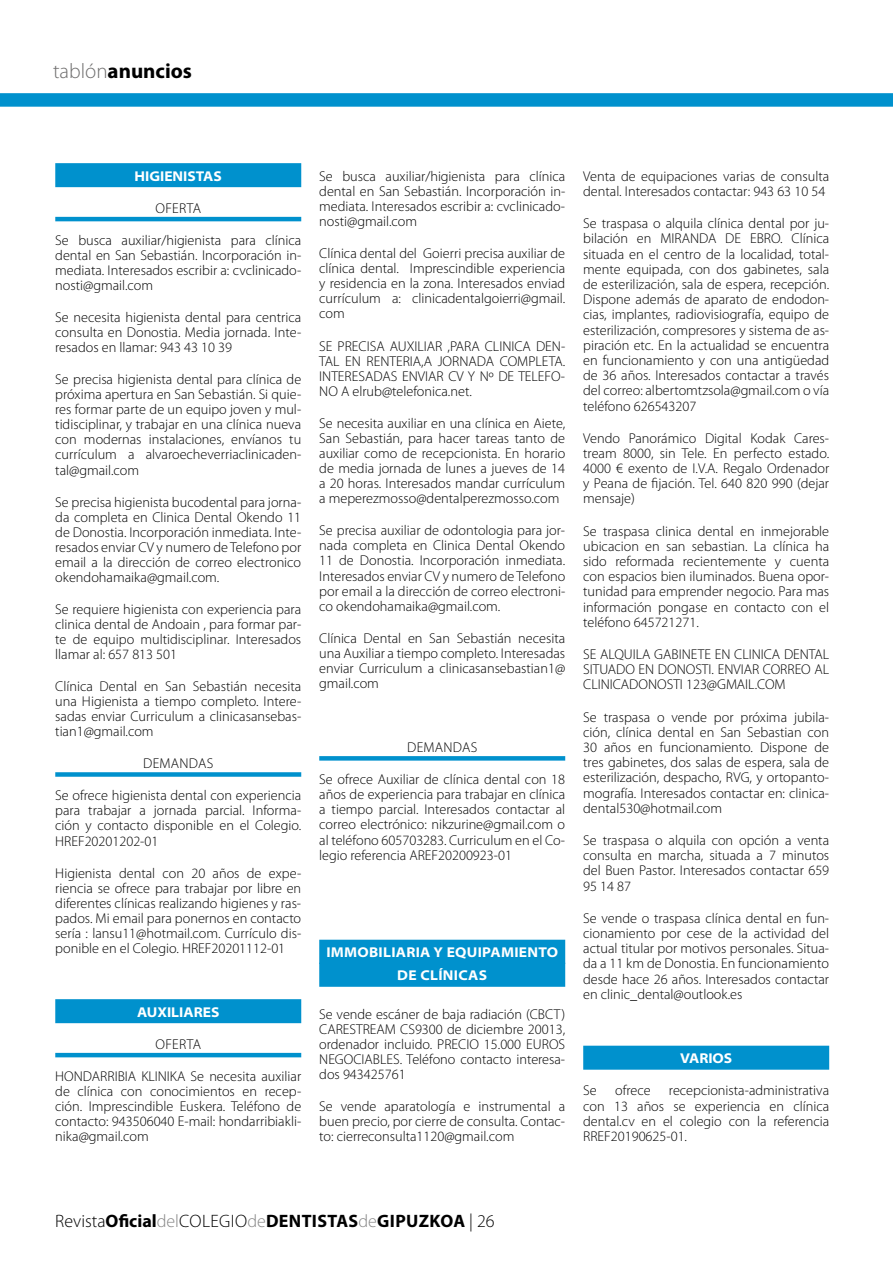
<style>
.page{position:relative;width:893px;height:1263px;background:#fff}
.page>*{position:absolute;margin:0;border:0;box-sizing:border-box;transform-origin:0 0}
.t1{font:700 21px "Myriad Pro";color:#000}
.t2{font:700 18px "Myriad Pro";letter-spacing:.02em;color:#000}
.t3{font:300 14.25px/15.1px "Myriad Pro";color:#000;text-align:justify}
.t4{font:700 semi-expanded 14.25px/23.1px "Myriad Pro";letter-spacing:.02em;color:#fff;text-align:center}
.t5{font:700 semi-expanded 14.25px "Myriad Pro";color:#fff}
.t6{font:300 14.25px "Myriad Pro";letter-spacing:.02em;color:#000}
.s1{font-weight:300;color:#706f6f}
.s2{font-weight:300}
.s3{font-weight:300;color:#878787}
</style>
<div class="page">
<div style="left:0;top:93px;width:893px;height:14px;background:#0091cd"></div>
<div style="left:55px;top:163px;width:246px;height:24px;background:#0091cd"></div>
<hr style="left:55px;top:217px;width:246px;height:4px;background:#0091cd">
<div style="left:55px;top:772px;width:246px;height:5px;background:#0091cd"></div>
<div style="left:55px;top:999px;width:246px;height:24px;background:#0091cd"></div>
<hr style="left:55px;top:1053px;width:246px;height:4px;background:#0091cd">
<div style="left:319px;top:756px;width:246px;height:5px;background:#0091cd"></div>
<div style="left:319px;top:940px;width:246px;height:24px;background:#0091cd"></div>
<div style="left:319px;top:963px;width:246px;height:24px;background:#0091cd"></div>
<div style="left:583px;top:1046px;width:246px;height:24px;background:#0091cd"></div>
<h1 class="t1" style="left:53px;top:59px;width:140px"><span class="s1">tablón</span>anuncios</h1>
<p class="t5" style="left:135px;top:168px;width:89px">HIGIENISTAS</p>
<p class="t3" style="left:155px;top:201px;width:47px">OFERTA</p>
<p class="t3" style="left:55px;top:233px;width:247px">Se busca auxiliar/higienista para clínica dental en San Sebastián. Incorporación in&shy;mediata. Interesados escribir a: cvclinicado&shy;nosti@gmail.com</p>
<p class="t3" style="left:55px;top:310px;width:247px">Se necesita higienista dental para centrica consulta en Donostia. Media jornada. Inte&shy;resados en llamar: 943 43 10 39</p>
<p class="t3" style="left:55px;top:372px;width:247px">Se precisa higienista dental para clínica de próxima apertura en San Sebastián. Si quie&shy;res formar parte de un equipo joven y mul&shy;tidisciplinar, y trabajar en una clínica nueva con modernas instalaciones, envíanos tu currículum a alvaroecheverriaclinicaden&shy;tal@gmail.com</p>
<p class="t3" style="left:55px;top:495px;width:247px">Se precisa higienista bucodental para jorna&shy;da completa en Clinica Dental Okendo 11 de Donostia. Incorporación inmediata. Inte&shy;resados enviar CV y numero de Telefono por email a la dirección de correo electronico okendohamaika@gmail.com.</p>
<p class="t3" style="left:55px;top:602px;width:247px">Se requiere higienista con experiencia para clinica dental de Andoain , para formar par&shy;te de equipo multidisciplinar. Interesados llamar al: 657 813 501</p>
<p class="t3" style="left:55px;top:679px;width:247px">Clínica Dental en San Sebastián necesita una Higienista a tiempo completo. Intere&shy;sadas enviar Curriculum a clinicasansebas&shy;tian1@gmail.com</p>
<p class="t6" style="left:143px;top:756px;width:72px">DEMANDAS</p>
<p class="t3" style="left:55px;top:788px;width:247px">Se ofrece higienista dental con experiencia para trabajar a jornada parcial. Informa&shy;ción y contacto disponible en el Colegio.<br>HREF20201202-01</p>
<p class="t3" style="left:55px;top:865px;width:247px">Higienista dental con 20 años de expe&shy;riencia se ofrece para trabajar por libre en diferentes clínicas realizando higienes y ras&shy;pados. Mi email para ponernos en contacto sería : lansu11@hotmail.com. Currículo dis&shy;ponible en el Colegio. HREF20201112-01</p>
<p class="t5" style="left:137px;top:1004px;width:84px">AUXILIARES</p>
<p class="t3" style="left:155px;top:1037px;width:47px">OFERTA</p>
<p class="t3" style="left:55px;top:1069px;width:247px">HONDARRIBIA KLINIKA Se necesita auxiliar de clínica con conocimientos en recep&shy;ción. Imprescindible Euskera. Teléfono de contacto: 943506040 E-mail: hondarribiakli&shy;nika@gmail.com</p>
<p class="t3" style="left:319px;top:169px;width:247px">Se busca auxiliar/higienista para clínica dental en San Sebastián. Incorporación in&shy;mediata. Interesados escribir a: cvclinicado&shy;nosti@gmail.com</p>
<p class="t3" style="left:319px;top:246px;width:247px">Clínica dental del Goierri precisa auxiliar de clínica dental. Imprescindible experiencia y residencia en la zona. Interesados enviad currículum a: clinicadentalgoierri@gmail. com</p>
<p class="t3" style="left:319px;top:338px;width:247px">SE PRECISA AUXILIAR ,PARA CLINICA DEN-TAL EN RENTERIA,A JORNADA COMPLETA.<br>INTERESADAS ENVIAR CV Y Nº DE TELEFO-NO A elrub@telefonica.net.</p>
<p class="t3" style="left:319px;top:416px;width:247px">Se necesita auxiliar en una clínica en Aiete, San Sebastián, para hacer tareas tanto de auxiliar como de recepcionista. En horario de media jornada de lunes a jueves de 14 a 20 horas. Interesados mandar currículum a meperezmosso@dentalperezmosso.com</p>
<p class="t3" style="left:319px;top:523px;width:247px">Se precisa auxiliar de odontologia para jor&shy;nada completa en Clinica Dental Okendo 11 de Donostia. Incorporación inmediata.<br>Interesados enviar CV y numero de Telefono por email a la dirección de correo electroni&shy;co okendohamaika@gmail.com.</p>
<p class="t3" style="left:319px;top:631px;width:247px">Clínica Dental en San Sebastián necesita una Auxiliar a tiempo completo. Interesadas enviar Curriculum a clinicasansebastian1@ gmail.com</p>
<p class="t6" style="left:407px;top:739px;width:72px">DEMANDAS</p>
<p class="t3" style="left:319px;top:772px;width:247px">Se ofrece Auxiliar de clínica dental con 18 años de experiencia para trabajar en clínica a tiempo parcial. Interesados contactar al correo electrónico: nikzurine@gmail.com o al teléfono 605703283. Curriculum en el Co&shy;legio referencia AREF20200923-01</p>
<p class="t4" style="left:326px;top:941px;width:233px">IMMOBILIARIA Y EQUIPAMIENTO<br>DE CLÍNICAS</p>
<p class="t3" style="left:319px;top:1006px;width:247px">Se vende escáner de baja radiación (CBCT)<br>CARESTREAM CS9300 de diciembre 20013, ordenador incluido. PRECIO 15.000 EUROS NEGOCIABLES. Teléfono contacto interesa&shy;dos 943425761</p>
<p class="t3" style="left:319px;top:1099px;width:247px">Se vende aparatología e instrumental a buen precio, por cierre de consulta. Contac&shy;to: cierreconsulta1120@gmail.com</p>
<p class="t3" style="left:583px;top:169px;width:247px">Venta de equipaciones varias de consulta dental. Interesados contactar: 943 63 10 54</p>
<p class="t3" style="left:583px;top:216px;width:247px">Se traspasa o alquila clínica dental por ju&shy;bilación en MIRANDA DE EBRO. Clínica situada en el centro de la localidad, total&shy;mente equipada, con dos gabinetes, sala de esterilización, sala de espera, recepción.<br>Dispone además de aparato de endodon&shy;cias, implantes, radiovisiografía, equipo de esterilización, compresores y sistema de as&shy;piración etc. En la actualidad se encuentra en funcionamiento y con una antigüedad de 36 años. Interesados contactar a través del correo: albertomtzsola@gmail.com o vía teléfono 626543207</p>
<p class="t3" style="left:583px;top:431px;width:247px">Vendo Panorámico Digital Kodak Cares&shy;tream 8000, sin Tele. En perfecto estado.<br>4000 € exento de I.V.A. Regalo Ordenador y Peana de fijación. Tel. 640 820 990 (dejar mensaje)</p>
<p class="t3" style="left:583px;top:524px;width:247px">Se traspasa clinica dental en inmejorable ubicacion en san sebastian. La clínica ha sido reformada recientemente y cuenta con espacios bien iluminados. Buena opor&shy;tunidad para emprender negocio. Para mas información pongase en contacto con el teléfono 645721271.</p>
<p class="t3" style="left:583px;top:647px;width:247px">SE ALQUILA GABINETE EN CLINICA DENTAL SITUADO EN DONOSTI. ENVIAR CORREO AL CLINICADONOSTI 123@GMAIL.COM</p>
<p class="t3" style="left:583px;top:709px;width:247px">Se traspasa o vende por próxima jubila&shy;ción, clínica dental en San Sebastian con 30 años en funcionamiento. Dispone de tres gabinetes, dos salas de espera, sala de esterilización, despacho, RVG, y ortopanto&shy;mografía. Interesados contactar en: clinica&shy;dental530@hotmail.com</p>
<p class="t3" style="left:583px;top:833px;width:247px">Se traspasa o alquila con opción a venta consulta en marcha, situada a 7 minutos del Buen Pastor. Interesados contactar 659<br>95 14 87</p>
<p class="t3" style="left:583px;top:911px;width:247px">Se vende o traspasa clínica dental en fun&shy;cionamiento por cese de la actividad del actual titular por motivos personales. Situa&shy;da a 11 km de Donostia. En funcionamiento desde hace 26 años. Interesados contactar en clinic_dental@outlook.es</p>
<p class="t4" style="left:680px;top:1047px;width:54px">VARIOS</p>
<p class="t3" style="left:583px;top:1083px;width:15px">Se</p>
<p class="t3" style="left:615px;top:1083px;width:37px">ofrece</p>
<p class="t3" style="left:583px;top:1083px;width:247px;text-indent:86px">recepcionista-administrativa con 13 años se experiencia en clínica dental.cv en el colegio con la referencia RREF20190625-01.</p>
<p class="t2" style="left:55px;top:1210px;width:441px"><span class="s2">Revista</span>Oficial<span class="s3">del</span><span class="s2">COLEGIO</span><span class="s3">de</span>DENTISTAS<span class="s3">de</span>GIPUZKOA <span class="s2">| 26</span></p>
</div>
